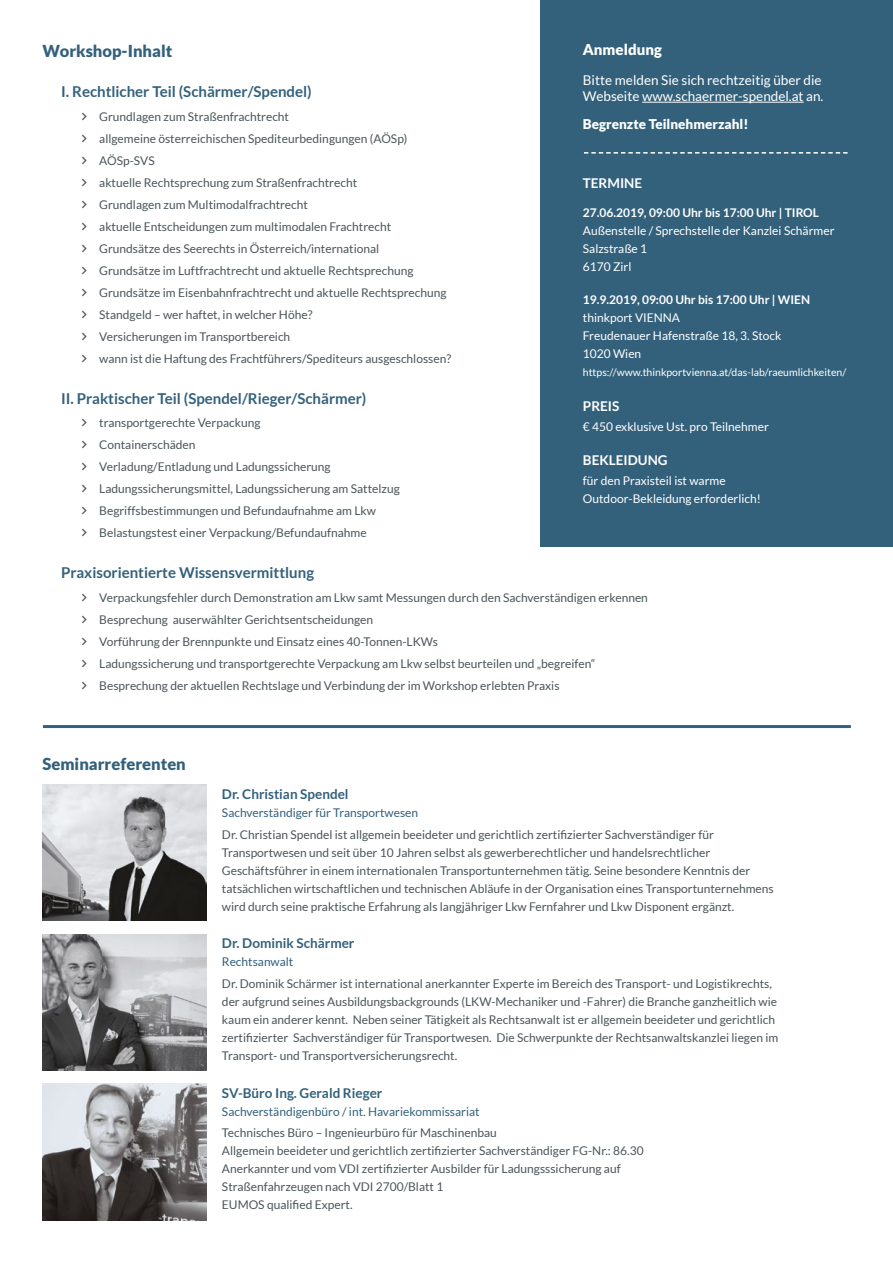
<style>
.page{position:relative;width:893px;height:1263px;background:#fff}
.page>*{position:absolute;margin:0;border:0;box-sizing:border-box;transform-origin:0 0}
.t1{font:900 16.5px "Lato";color:#33617c}
.t2{font:700 15px "Lato";color:#33617c}
.t3{font:900 15px "Lato";color:#fff}
.t4{font:13.5px/16.5px "Lato";color:#fff}
.t5{font:700 13.5px "Lato";color:#33617c}
.t6{font:900 13.5px "Lato";color:#fff}
.t7{font:700 13.5px "Lato";color:#fff}
.t8{font:12px/22px "Lato";color:#4a555a}
.t9{font:12px/18px "Lato";color:#fff}
.t10{font:12px "Lato";color:#33617c}
.t11{font:700 12px "Lato";color:#fff}
.t12{font:10.5px "Lato";color:#fff}
</style>
<div class="page">
<div style="left:540px;top:0;width:353px;height:546px;background:#33617c"></div>
<hr style="left:43px;top:725px;width:808px;height:3px;background:#33617c">
<img style="left:43px;top:784px;width:164px;height:137px">
<img style="left:43px;top:934px;width:164px;height:136px">
<hr style="left:642px;top:102px;width:162px;height:1px;background:#fff">
<svg style="left:584px;top:152px;width:264px;height:2px"></svg>
<img style="left:43px;top:1084px;width:164px;height:136px">
<h1 class="t1" style="left:43px;top:41px;width:131px">Workshop-Inhalt</h1>
<p class="t2" style="left:61px;top:83px;width:252px">I. Rechtlicher Teil (Schärmer/Spendel)</p>
<p class="t8" style="left:99px;top:106px;width:353px">Grundlagen zum Straßenfrachtrecht<br>allgemeine österreichischen Spediteurbedingungen (AÖSp)<br>AÖSp-SVS<br>aktuelle Rechtsprechung zum Straßenfrachtrecht<br>Grundlagen zum Multimodalfrachtrecht<br>aktuelle Entscheidungen zum multimodalen Frachtrecht Grundsätze des Seerechts in Österreich/international<br>Grundsätze im Luftfrachtrecht und aktuelle Rechtsprechung Grundsätze im Eisenbahnfrachtrecht und aktuelle Rechtsprechung Standgeld – wer haftet, in welcher Höhe?<br>Versicherungen im Transportbereich<br>wann ist die Haftung des Frachtführers/Spediteurs ausgeschlossen?</p>
<p class="t3" style="left:583px;top:41px;width:81px">Anmeldung</p>
<p class="t4" style="left:583px;top:72px;width:242px">Bitte melden Sie sich rechtzeitig über die<br>Webseite www.schaermer-spendel.at an.</p>
<p class="t6" style="left:583px;top:117px;width:167px">Begrenzte Teilnehmerzahl!</p>
<p class="t7" style="left:583px;top:175px;width:61px">TERMINE</p>
<p class="t11" style="left:583px;top:206px;width:238px">27.06.2019, 09:00 Uhr bis 17:00 Uhr | TIROL</p>
<p class="t9" style="left:583px;top:222px;width:253px">Außenstelle / Sprechstelle der Kanzlei Schärmer<br>Salzstraße 1<br>6170 Zirl</p>
<p class="t11" style="left:583px;top:292px;width:229px">19.9.2019, 09:00 Uhr bis 17:00 Uhr | WIEN</p>
<p class="t9" style="left:583px;top:308px;width:200px">thinkport VIENNA<br>Freudenauer Hafenstraße 18, 3. Stock<br>1020 Wien</p>
<p class="t12" style="left:583px;top:366px;width:265px">https://www.thinkportvienna.at/das-lab/raeumlichkeiten/</p>
<p class="t2" style="left:61px;top:390px;width:307px">II. Praktischer Teil (Spendel/Rieger/Schärmer)</p>
<p class="t8" style="left:99px;top:411px;width:302px">transportgerechte Verpackung<br>Containerschäden<br>Verladung/Entladung und Ladungssicherung Ladungssicherungsmittel, Ladungssicherung am Sattelzug Begriffsbestimmungen und Befundaufnahme am Lkw Belastungstest einer Verpackung/Befundaufnahme</p>
<p class="t2" style="left:61px;top:564px;width:254px">Praxisorientierte Wissensvermittlung</p>
<p class="t8" style="left:99px;top:586px;width:550px">Verpackungsfehler durch Demonstration am Lkw samt Messungen durch den Sachverständigen erkennen Besprechung auserwählter Gerichtsentscheidungen<br>Vorführung der Brennpunkte und Einsatz eines 40-Tonnen-LKWs<br>Ladungssicherung und transportgerechte Verpackung am Lkw selbst beurteilen und „begreifen“ Besprechung der aktuellen Rechtslage und Verbindung der im Workshop erlebten Praxis</p>
<p class="t7" style="left:583px;top:399px;width:38px">PREIS</p>
<p class="t9" style="left:583px;top:418px;width:187px">€ 450 exklusive Ust. pro Teilnehmer</p>
<p class="t7" style="left:583px;top:453px;width:86px">BEKLEIDUNG</p>
<p class="t9" style="left:583px;top:472px;width:180px">für den Praxisteil ist warme<br>Outdoor-Bekleidung erforderlich!</p>
<h1 class="t1" style="left:43px;top:754px;width:145px">Seminarreferenten</h1>
<p class="t5" style="left:222px;top:786px;width:128px">Dr. Christian Spendel</p>
<p class="t10" style="left:222px;top:806px;width:198px">Sachverständiger für Transportwesen</p>
<p class="t8" style="left:222px;top:826px;width:553px;line-height:18px">Dr. Christian Spendel ist allgemein beeideter und gerichtlich zertifizierter Sachverständiger für Transportwesen und seit über 10 Jahren selbst als gewerberechtlicher und handelsrechtlicher Geschäftsführer in einem internationalen Transportunternehmen tätig. Seine besondere Kenntnis der tatsächlichen wirtschaftlichen und technischen Abläufe in der Organisation eines Transportunternehmens wird durch seine praktische Erfahrung als langjähriger Lkw Fernfahrer und Lkw Disponent ergänzt.</p>
<p class="t5" style="left:222px;top:935px;width:134px">Dr. Dominik Schärmer</p>
<p class="t10" style="left:222px;top:955px;width:73px">Rechtsanwalt</p>
<p class="t8" style="left:222px;top:974px;width:558px;line-height:18px">Dr. Dominik Schärmer ist international anerkannter Experte im Bereich des Transport- und Logistikrechts, der aufgrund seines Ausbildungsbackgrounds (LKW-Mechaniker und -Fahrer) die Branche ganzheitlich wie kaum ein anderer kennt. Neben seiner Tätigkeit als Rechtsanwalt ist er allgemein beeideter und gerichtlich zertifizierter Sachverständiger für Transportwesen. Die Schwerpunkte der Rechtsanwaltskanzlei liegen im Transport- und Transportversicherungsrecht.</p>
<p class="t5" style="left:222px;top:1085px;width:162px">SV-Büro Ing. Gerald Rieger</p>
<p class="t10" style="left:222px;top:1105px;width:259px">Sachverständigenbüro / int. Havariekommissariat</p>
<p class="t8" style="left:222px;top:1124px;width:423px;line-height:18px">Technisches Büro – Ingenieurbüro für Maschinenbau<br>Allgemein beeideter und gerichtlich zertifizierter Sachverständiger FG-Nr.: 86.30<br>Anerkannter und vom VDI zertifizierter Ausbilder für Ladungsssicherung auf Straßenfahrzeugen nach VDI 2700/Blatt 1<br>EUMOS qualified Expert.</p>
</div>
